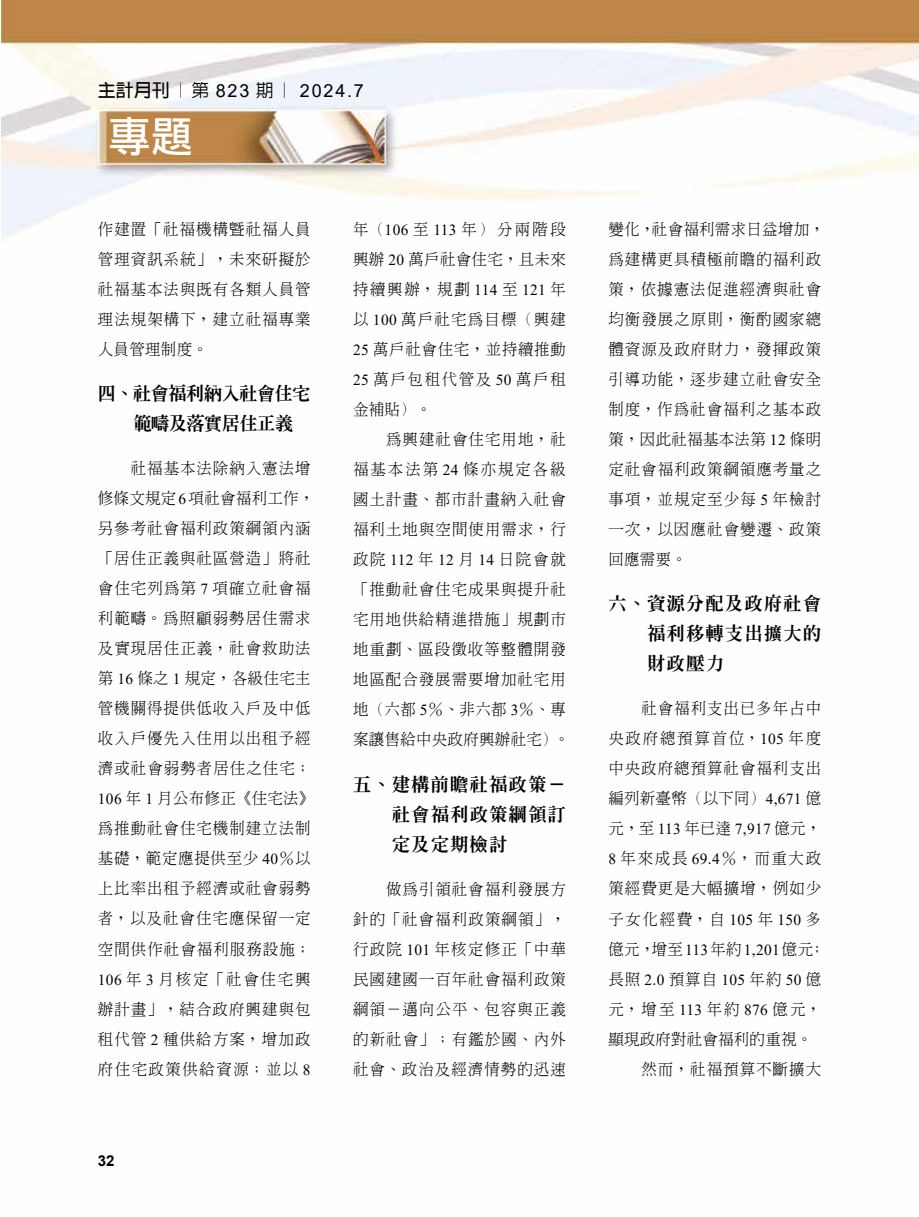
<style>
.page{position:relative;width:919px;height:1217px;background:#fff}
.page>*{position:absolute;margin:0;border:0;box-sizing:border-box;transform-origin:0 0}
.t1{font:42px "DF Li Hei Md WIN BF";color:#fff}
.t2{font:800 18px/30px "Inn Ming";letter-spacing:.08em;color:#000;text-align:justify}
.t3{font:800 18px/30px "Inn Ming";letter-spacing:-.015em;color:#000}
.t4{font:18px "Arial";letter-spacing:.1em;color:#000}
.t5{font:300 15.3px/30px "Inn Ming";letter-spacing:.075em;color:#000;text-align:justify}
.t6{font:300 15.3px "Inn Ming";letter-spacing:.025em;color:#000}
.t7{font:300 15.3px "Inn Ming";letter-spacing:.115em;color:#000}
.t8{font:300 15.3px "Inn Ming";letter-spacing:.12em;color:#000}
.t9{font:300 15.3px "Inn Ming";letter-spacing:.02em;color:#000}
.t10{font:700 15px "Arial";color:#000}
.s1{font-family:"Lin Gothic";font-weight:700}
.s2{font-family:"Lin Gothic";font-weight:500}
.s3{font-family:"Times New Roman";font-weight:400}
</style>
<div class="page">
<img style="left:1px;top:0;width:917px;height:242px">
<p class="t4" style="left:98px;top:78px;width:267px"><span class="s1">主計月刊</span><span class="s2">︱第</span> 823 <span class="s2">期︱</span> 2024.7</p>
<h1 class="t1" style="left:109px;top:115px;width:85px">專題</h1>
<p class="t5" style="left:98px;top:214px;width:214px">作建置「社福機構暨社福人員管理資訊系統」，未來研擬於社福基本法與既有各類人員管理法規架構下，建立社福專業人員管理制度。</p>
<p class="t3" style="left:134px;top:378px;width:178px;text-indent:-36px">四、社會福利納入社會住宅範疇及落實居住正義</p>
<p class="t5" style="left:98px;top:453px;width:218px;text-align:left;text-indent:33px">社福基本法除納入憲法增修條文規定<span class="s3">6</span>項社會福利工作，另參考社會福利政策綱領內涵「居住正義與社區營造」將社會住宅列為第 <span class="s3">7</span> 項確立社會福利範疇。為照顧弱勢居住需求及實現居住正義，社會救助法第 <span class="s3">16</span> 條之 <span class="s3">1</span> 規定，各級住宅主管機關得提供低收入戶及中低收入戶優先入住用以出租予經濟或社會弱勢者居住之住宅；<br><span class="s3">106</span> 年 <span class="s3">1</span> 月公布修正《住宅法》為推動社會住宅機制建立法制基礎，範定應提供至少 <span class="s3">40</span>％以上比率出租予經濟或社會弱勢者，以及社會住宅應保留一定空間供作社會福利服務設施；<br><span class="s3">106</span> 年 <span class="s3">3</span> 月核定「社會住宅興辦計畫」，結合政府興建與包租代管 <span class="s3">2</span> 種供給方案，增加政府住宅政策供給資源；並以 <span class="s3">8</span></p>
<p class="t10" style="left:98px;top:1149px;width:18px">32</p>
<p class="t5" style="left:353px;top:214px;width:214px">年（<span class="s3">106</span> 至 <span class="s3">113</span> 年）分兩階段興辦 <span class="s3">20</span> 萬戶社會住宅，且未來持續興辦，規劃 <span class="s3">114</span> 至 <span class="s3">121</span> 年以 <span class="s3">100</span> 萬戶社宅為目標（興建<span class="s3">25</span> 萬戶社會住宅，並持續推動<span class="s3">25</span> 萬戶包租代管及 <span class="s3">50</span> 萬戶租金補貼）。</p>
<p class="t5" style="left:353px;top:424px;width:218px;text-align:left;text-indent:33px">為興建社會住宅用地，社福基本法第 <span class="s3">24</span> 條亦規定各級國土計畫、都市計畫納入社會福利土地與空間使用需求，行政院 <span class="s3">112</span> 年 <span class="s3">12</span> 月 <span class="s3">14</span> 日院會就「推動社會住宅成果與提升社宅用地供給精進措施」規劃市地重劃、區段徵收等整體開發地區配合發展需要增加社宅用地（六都 <span class="s3">5</span>％、非六都 <span class="s3">3</span>％、專案讓售給中央政府興辦社宅）。</p>
<p class="t2" style="left:392px;top:768px;width:175px;text-indent:-39px">五、建構前瞻社福政策－社會福利政策綱領訂定及定期檢討</p>
<p class="t5" style="left:353px;top:873px;width:214px;text-indent:33px">做為引領社會福利發展方針的「社會福利政策綱領」，行政院 <span class="s3">101</span> 年核定修正「中華民國建國一百年社會福利政策綱領－邁向公平、包容與正義的新社會」；有鑑於國、內外社會、政治及經濟情勢的迅速</p>
<p class="t5" style="left:608px;top:214px;width:218px;text-align:left">變化，社會福利需求日益增加，為建構更具積極前瞻的福利政策，依據憲法促進經濟與社會均衡發展之原則，衡酌國家總體資源及政府財力，發揮政策引導功能，逐步建立社會安全制度，作為社會福利之基本政策，因此社福基本法第 <span class="s3">12</span> 條明定社會福利政策綱領應考量之事項，並規定至少每 <span class="s3">5</span> 年檢討一次，以因應社會變遷、政策回應需要。</p>
<p class="t2" style="left:647px;top:588px;width:175px;text-indent:-39px">六、資源分配及政府社會福利移轉支出擴大的財政壓力</p>
<p class="t5" style="left:641px;top:693px;width:181px">社會福利支出已多年占中</p>
<p class="t8" style="left:608px;top:730px;width:214px">央政府總預算首位，<span class="s3">105</span> 年度</p>
<p class="t5" style="left:608px;top:753px;width:214px">中央政府總預算社會福利支出</p>
<p class="t6" style="left:608px;top:790px;width:214px">編列新臺幣（以下同）<span class="s3">4,671</span> 億</p>
<p class="t5" style="left:608px;top:813px;width:214px">元，至 <span class="s3">113</span> 年已達 <span class="s3">7,917</span> 億元，</p>
<p class="t7" style="left:608px;top:850px;width:214px"><span class="s3">8</span> 年來成長 <span class="s3">69.4</span>％，而重大政</p>
<p class="t5" style="left:608px;top:873px;width:214px">策經費更是大幅擴增，例如少</p>
<p class="t5" style="left:608px;top:903px;width:214px">子女化經費，自 <span class="s3">105</span> 年 <span class="s3">150</span> 多</p>
<p class="t5" style="left:608px;top:933px;width:218px">億元，增至<span class="s3">113</span>年約<span class="s3">1,201</span>億元；</p>
<p class="t5" style="left:608px;top:963px;width:214px">長照 <span class="s3">2.0</span> 預算自 <span class="s3">105</span> 年約 <span class="s3">50</span> 億</p>
<p class="t5" style="left:608px;top:993px;width:214px">元，增至 <span class="s3">113</span> 年約 <span class="s3">876</span> 億元，</p>
<p class="t9" style="left:608px;top:1030px;width:205px">顯現政府對社會福利的重視。</p>
<p class="t5" style="left:641px;top:1053px;width:181px">然而，社福預算不斷擴大</p>
</div>
